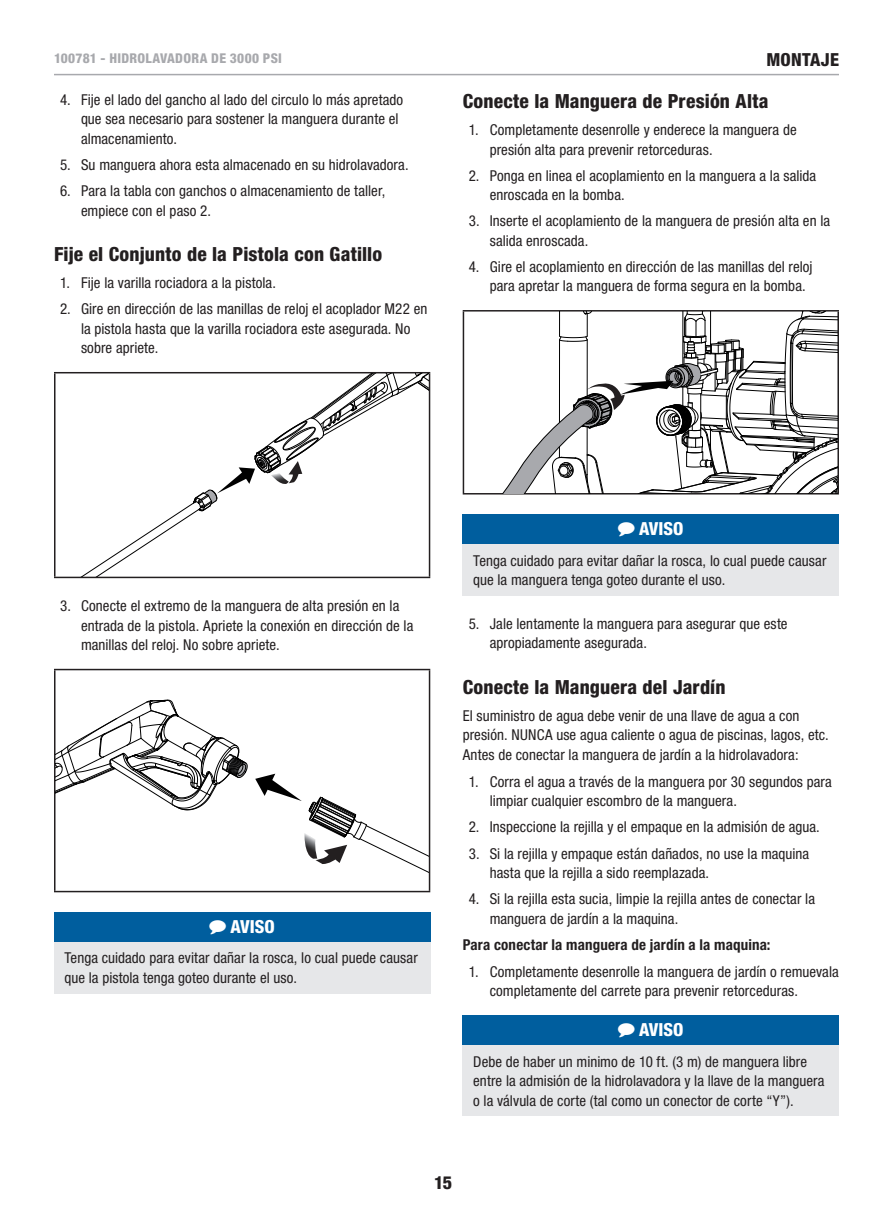
<style>
.page{position:relative;width:893px;height:1212px;background:#fff}
.page>*{position:absolute;margin:0;border:0;box-sizing:border-box;transform-origin:0 0}
.t1{font:800 condensed 19.5px "Helvetica Neue LT Std";letter-spacing:.01em;color:#231f20}
.t2{font:800 condensed 18px "Helvetica Neue LT Std";letter-spacing:-.015em;color:#fff}
.t3{font:800 condensed 18px "Helvetica Neue LT Std";color:#231f20}
.t4{font:condensed 15px/19.5px "Helvetica Neue LT Std";letter-spacing:.005em;color:#231f20}
.t5{font:700 condensed 15px "Helvetica Neue LT Std";letter-spacing:.01em;color:#231f20}
.t6{font:800 condensed 13.5px "Helvetica Neue LT Std";letter-spacing:.02em;color:#a8a9ad}
</style>
<div class="page">
<hr style="left:54px;top:74px;width:785px;height:1px;background:#a8a9ad">
<hr style="left:54px;top:372px;width:376px;height:1px;background:#231f20">
<hr style="left:54px;top:373px;width:2px;height:204px;background:#231f20">
<hr style="left:429px;top:373px;width:1px;height:204px;background:#231f20">
<hr style="left:54px;top:577px;width:376px;height:1px;background:#231f20">
<svg style="left:56px;top:373px;width:373px;height:204px"></svg>
<hr style="left:54px;top:669px;width:376px;height:1px;background:#231f20">
<hr style="left:54px;top:670px;width:2px;height:221px;background:#231f20">
<hr style="left:429px;top:670px;width:1px;height:221px;background:#231f20">
<hr style="left:54px;top:891px;width:376px;height:1px;background:#231f20">
<svg style="left:56px;top:700px;width:192px;height:111px"></svg>
<svg style="left:255px;top:774px;width:174px;height:117px"></svg>
<div style="left:54px;top:912px;width:376px;height:30px;background:#005e9e"></div>
<div style="left:54px;top:942px;width:376px;height:51px;background:#e6e7e9"></div>
<hr style="left:463px;top:310px;width:376px;height:1px;background:#231f20">
<hr style="left:463px;top:312px;width:1px;height:181px;background:#231f20">
<hr style="left:463px;top:493px;width:376px;height:1px;background:#231f20">
<svg style="left:502px;top:312px;width:337px;height:182px"></svg>
<div style="left:463px;top:514px;width:376px;height:30px;background:#005e9e"></div>
<div style="left:463px;top:544px;width:376px;height:52px;background:#e6e7e9"></div>
<div style="left:463px;top:1015px;width:376px;height:30px;background:#005e9e"></div>
<div style="left:463px;top:1045px;width:376px;height:71px;background:#e6e7e9"></div>
<p class="t6" style="left:54px;top:50px;width:76px">100781 - Hidrola</p>
<p class="t6" style="left:160px;top:50px;width:17px">vadora</p>
<p class="t6" style="left:211px;top:50px;width:71px">de 3000 PSI</p>
<p class="t3" style="left:766px;top:49px;width:25px">Monta</p>
<p class="t3" style="left:821px;top:49px;width:18px">je</p>
<p class="t4" style="left:81px;top:90px;width:324px;text-indent:-21px">4. Fije el lado del gancho al lado del circulo lo más apretado que sea necesario para sostener la manguera durante el almacenamiento.</p>
<p class="t4" style="left:60px;top:155px;width:350px">5. Su manguera ahora esta almacenado en su hidrolavadora.</p>
<p class="t4" style="left:81px;top:181px;width:306px;text-indent:-21px">6. Para la tabla con ganchos o almacenamiento de taller, empiece con el paso 2.</p>
<h1 class="t1" style="left:54px;top:242px;width:330px">Fije el Conjunto de la Pistola con Gatillo</h1>
<p class="t4" style="left:60px;top:273px;width:218px">1. Fije la varilla rociadora a la pistola.</p>
<p class="t4" style="left:81px;top:299px;width:348px;text-indent:-21px">2. Gire en dirección de las manillas de reloj el acoplador M22 en la pistola hasta que la varilla rociadora este asegurada. No sobre apriete.</p>
<h1 class="t1" style="left:463px;top:89px;width:307px">Conecte la Manguera de Presión Alta</h1>
<p class="t4" style="left:490px;top:120px;width:308px;text-indent:-21px">1. Completamente desenrolle y enderece la manguera de presión alta para prevenir retorceduras.</p>
<p class="t4" style="left:490px;top:165px;width:328px;text-indent:-21px">2. Ponga en linea el acoplamiento en la manguera a la salida enroscada en la bomba.</p>
<p class="t4" style="left:490px;top:211px;width:342px;text-indent:-21px">3. Inserte el acoplamiento de la manguera de presión alta en la salida enroscada.</p>
<p class="t4" style="left:490px;top:257px;width:324px;text-indent:-21px">4. Gire el acoplamiento en dirección de las manillas del reloj para apretar la manguera de forma segura en la bomba.</p>
<p class="t4" style="left:81px;top:596px;width:334px;text-indent:-21px">3. Conecte el extremo de la manguera de alta presión en la entrada de la pistola. Apriete la conexión en dirección de la manillas del reloj. No sobre apriete.</p>
<p class="t2" style="left:209px;top:916px;width:67px">◆ AVISO</p>
<p class="t4" style="left:64px;top:948px;width:355px">Tenga cuidado para evitar dañar la rosca, lo cual puede causar que la pistola tenga goteo durante el uso.</p>
<p class="t2" style="left:618px;top:518px;width:67px">◆ AVISO</p>
<p class="t4" style="left:473px;top:550px;width:355px">Tenga cuidado para evitar dañar la rosca, lo cual puede causar que la manguera tenga goteo durante el uso.</p>
<p class="t4" style="left:490px;top:613px;width:299px;text-indent:-21px">5. Jale lentamente la manguera para asegurar que este apropiadamente asegurada.</p>
<h1 class="t1" style="left:463px;top:675px;width:264px">Conecte la Manguera del Jardín</h1>
<p class="t4" style="left:463px;top:706px;width:368px">El suministro de agua debe venir de una llave de agua a con presión. NUNCA use agua caliente o agua de piscinas, lagos, etc.<br>Antes de conectar la manguera de jardín a la hidrolavadora:</p>
<p class="t4" style="left:490px;top:772px;width:344px;text-indent:-21px">1. Corra el agua a través de la manguera por 30 segundos para limpiar cualquier escombro de la manguera.</p>
<p class="t4" style="left:469px;top:817px;width:353px">2. Inspeccione la rejilla y el empaque en la admisión de agua.</p>
<p class="t4" style="left:490px;top:843px;width:321px;text-indent:-21px">3. Si la rejilla y empaque están dañados, no use la maquina hasta que la rejilla a sido reemplazada.</p>
<p class="t4" style="left:490px;top:889px;width:327px;text-indent:-21px">4. Si la rejilla esta sucia, limpie la rejilla antes de conectar la manguera de jardín a la maquina.</p>
<p class="t5" style="left:463px;top:935px;width:309px">Para conectar la manguera de jardín a la maquina:</p>
<p class="t4" style="left:490px;top:962px;width:351px;text-indent:-21px">1. Completamente desenrolle la manguera de jardín o remuevala completamente del carrete para prevenir retorceduras.</p>
<p class="t2" style="left:618px;top:1019px;width:67px">◆ AVISO</p>
<p class="t4" style="left:473px;top:1051px;width:353px">Debe de haber un minimo de 10 ft. (3 m) de manguera libre entre la admisión de la hidrolavadora y la llave de la manguera o la válvula de corte (tal como un conector de corte “Y”).</p>
<p class="t3" style="left:434px;top:1171px;width:20px">15</p>
</div>
